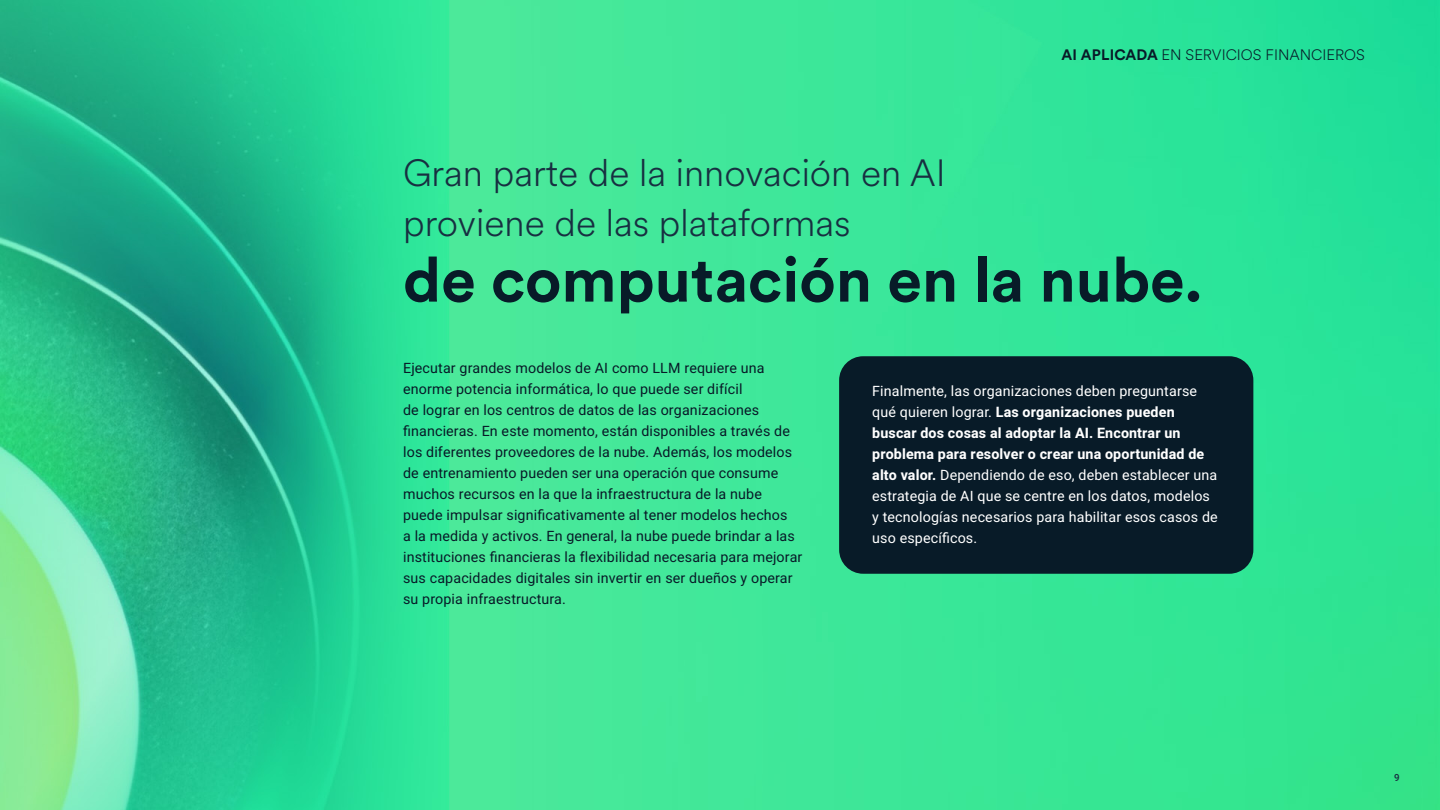
<style>
.page{position:relative;width:1440px;height:810px;background:#fff}
.page>*{position:absolute;margin:0;border:0;box-sizing:border-box;transform-origin:0 0}
.t1{font:700 62.25px "Circular Std";color:#081b28}
.t2{font:300 37.5px/49.5px "Circular Spotify Text";color:#182f41}
.t3{font:300 15px "Circular Spotify Text";color:#081b28}
.t4{font:14.25px/21px "Heebo";letter-spacing:.01em;color:#081b28}
.t5{font:14.25px/21px "Heebo";letter-spacing:.01em;color:#fff}
.t6{font:500 9.75px "Heebo";color:#182f41}
.s1{font-family:"Circular Std";font-weight:700}
.s2{font-weight:700}
</style>
<div class="page">
<img style="left:0;top:0;width:1440px;height:810px">
<div style="left:839px;top:356px;width:414px;height:218px;background:#081b28;border-radius:24px"></div>
<p class="t3" style="left:1062px;top:45px;width:305px"><span class="s1">AI APLICADA</span> EN SERVICIOS FINANCIEROS</p>
<h2 class="t2" style="left:403px;top:149px;width:544px">Gran parte de la innovación en AI proviene de las plataformas</h2>
<h1 class="t1" style="left:403px;top:240px;width:802px">de computación en la nube.</h1>
<p class="t4" style="left:403px;top:358px;width:401px">Ejecutar grandes modelos de AI como LLM requiere una enorme potencia informática, lo que puede ser difícil<br>de lograr en los centros de datos de las organizaciones financieras. En este momento, están disponibles a través de los diferentes proveedores de la nube. Además, los modelos de entrenamiento pueden ser una operación que consume muchos recursos en la que la infraestructura de la nube puede impulsar significativamente al tener modelos hechos<br>a la medida y activos. En general, la nube puede brindar a las instituciones financieras la flexibilidad necesaria para mejorar sus capacidades digitales sin invertir en ser dueños y operar su propia infraestructura.</p>
<p class="t5" style="left:872px;top:381px;width:347px">Finalmente, las organizaciones deben preguntarse qué quieren lograr. <span class="s2">Las organizaciones pueden buscar dos cosas al adoptar la AI. Encontrar un problema para resolver o crear una oportunidad de alto valor.</span> Dependiendo de eso, deben establecer una estrategia de AI que se centre en los datos, modelos y tecnologías necesarios para habilitar esos casos de uso específicos.</p>
<p class="t6" style="left:1394px;top:770px;width:7px">9</p>
</div>
